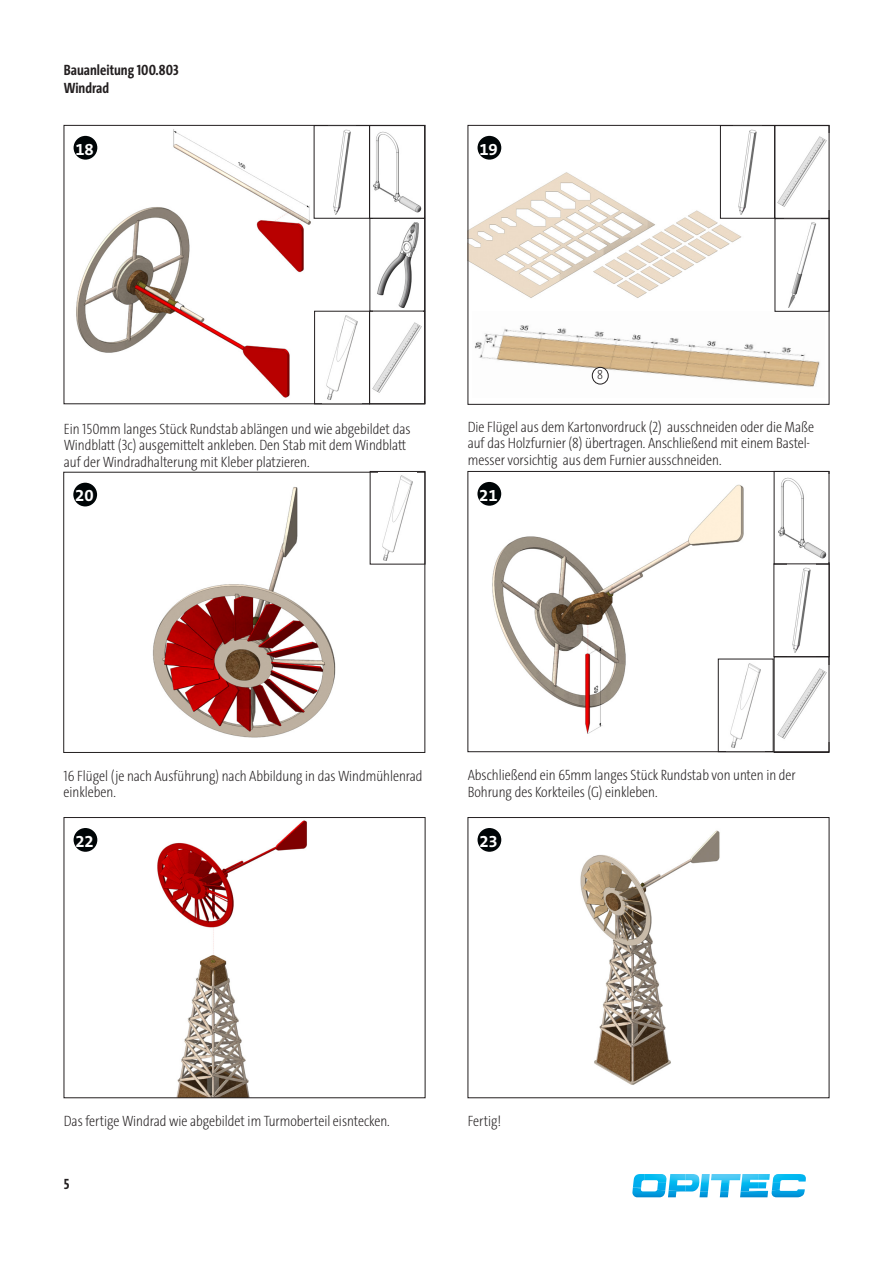
<style>
.page{position:relative;width:893px;height:1263px;background:#fff}
.page>*{position:absolute;margin:0;border:0;box-sizing:border-box;transform-origin:0 0}
.t1{font:700 16.8px "The Sans B W7";color:#fff}
.Anleitung-Info{font:200 15px/16.5px "The Sans Cd LF2";color:#231f20}
.Beschreibung_linksbündig{font:700 15px "The Sans Cd LF7";color:#231f20}
.t2{font:200 13.35px "The Sans Cd LF2";color:#231f20}
</style>
<div class="page">
<svg style="left:632px;top:1174px;width:174px;height:24px"></svg>
<img style="left:470px;top:158px;width:285px;height:140px">
<div style="left:477px;top:135px;width:25px;height:25px;background:#000507;border-radius:50%"></div>
<div style="left:476px;top:134px;width:27px;height:27px;border:2px solid #fff;border-radius:50%"></div>
<img style="left:475px;top:311px;width:349px;height:76px">
<img style="left:777px;top:136px;width:50px;height:71px">
<img style="left:788px;top:222px;width:28px;height:86px">
<img style="left:734px;top:129px;width:23px;height:87px">
<div style="left:720px;top:125px;width:55px;height:93px;border:1px solid #231f20"></div>
<div style="left:592px;top:367px;width:16px;height:17px;background:#fff;border-radius:50%"></div>
<div style="left:592px;top:367px;width:16px;height:17px;border:1px solid #231f20;border-radius:50%"></div>
<img style="left:153px;top:487px;width:183px;height:251px">
<div style="left:64px;top:472px;width:361px;height:281px;border:1px solid #231f20"></div>
<div style="left:72px;top:482px;width:26px;height:25px;background:#000507;border-radius:50%"></div>
<div style="left:72px;top:481px;width:27px;height:27px;border:2px solid #fff;border-radius:50%"></div>
<img style="left:76px;top:127px;width:247px;height:271px">
<div style="left:73px;top:135px;width:25px;height:25px;background:#000507;border-radius:50%"></div>
<div style="left:72px;top:134px;width:27px;height:27px;border:2px solid #fff;border-radius:50%"></div>
<img style="left:373px;top:131px;width:49px;height:82px">
<div style="left:369px;top:125px;width:56px;height:93px;border:1px solid #231f20"></div>
<img style="left:372px;top:322px;width:50px;height:71px">
<div style="left:369px;top:311px;width:56px;height:93px;border:1px solid #231f20"></div>
<img style="left:333px;top:129px;width:18px;height:86px">
<div style="left:314px;top:125px;width:56px;height:93px;border:1px solid #231f20"></div>
<img style="left:377px;top:222px;width:42px;height:86px">
<div style="left:370px;top:218px;width:55px;height:93px;border:1px solid #231f20"></div>
<img style="left:492px;top:484px;width:263px;height:266px">
<div style="left:477px;top:481px;width:25px;height:25px;background:#000507;border-radius:50%"></div>
<div style="left:476px;top:480px;width:27px;height:27px;border:2px solid #fff;border-radius:50%"></div>
<img style="left:778px;top:477px;width:49px;height:82px">
<img style="left:777px;top:668px;width:50px;height:71px">
<div style="left:774px;top:657px;width:55px;height:96px;border:1px solid #231f20"></div>
<img style="left:792px;top:567px;width:19px;height:86px">
<img style="left:157px;top:820px;width:150px;height:276px">
<div style="left:64px;top:817px;width:361px;height:281px;border:1px solid #231f20"></div>
<div style="left:73px;top:827px;width:25px;height:26px;background:#000507;border-radius:50%"></div>
<div style="left:72px;top:826px;width:27px;height:27px;border:2px solid #fff;border-radius:50%"></div>
<img style="left:580px;top:830px;width:140px;height:255px">
<div style="left:477px;top:827px;width:25px;height:26px;background:#000507;border-radius:50%"></div>
<div style="left:476px;top:826px;width:27px;height:27px;border:2px solid #fff;border-radius:50%"></div>
<img style="left:326px;top:315px;width:32px;height:85px">
<div style="left:314px;top:311px;width:56px;height:93px;border:1px solid #231f20"></div>
<img style="left:378px;top:473px;width:39px;height:88px">
<div style="left:370px;top:471px;width:55px;height:93px;border:1px solid #231f20"></div>
<img style="left:727px;top:661px;width:34px;height:89px">
<div style="left:718px;top:659px;width:55px;height:93px;border:1px solid #231f20"></div>
<p class="Beschreibung_linksbündig" style="left:64px;top:60px;width:116px">Bauanleitung 100.803</p>
<p class="Beschreibung_linksbündig" style="left:64px;top:78px;width:47px">Windrad</p>
<p class="t1" style="left:75px;top:138px;width:20px">18</p>
<p class="t1" style="left:479px;top:138px;width:20px">19</p>
<p class="Anleitung-Info" style="left:64px;top:420px;width:348px">Ein 150mm langes Stück Rundstab ablängen und wie abgebildet das<br>Windblatt (3c) ausgemittelt ankleben. Den Stab mit dem Windblatt auf der Windradhalterung mit Kleber platzieren.</p>
<p class="t1" style="left:75px;top:485px;width:20px">20</p>
<p class="t2" style="left:597px;top:366px;width:7px">8</p>
<p class="Anleitung-Info" style="left:468px;top:418px;width:348px">Die Flügel aus dem Kartonvordruck (2) ausschneiden oder die Maße auf das Holzfurnier (8) übertragen. Anschließend mit einem Bastel&shy;messer vorsichtig aus dem Furnier ausschneiden.</p>
<p class="t1" style="left:479px;top:484px;width:20px">21</p>
<p class="Anleitung-Info" style="left:64px;top:767px;width:360px">16 Flügel (je nach Ausführung) nach Abbildung in das Windmühlenrad einkleben.</p>
<p class="t1" style="left:75px;top:830px;width:20px">22</p>
<p class="Anleitung-Info" style="left:468px;top:766px;width:330px">Abschließend ein 65mm langes Stück Rundstab von unten in der<br>Bohrung des Korkteiles (G) einkleben.</p>
<p class="t1" style="left:479px;top:830px;width:20px">23</p>
<p class="Anleitung-Info" style="left:64px;top:1112px;width:327px">Das fertige Windrad wie abgebildet im Turmoberteil eisntecken.</p>
<p class="Beschreibung_linksbündig" style="left:64px;top:1174px;width:7px">5</p>
<p class="Anleitung-Info" style="left:468px;top:1112px;width:35px">Fertig!</p>
</div>
